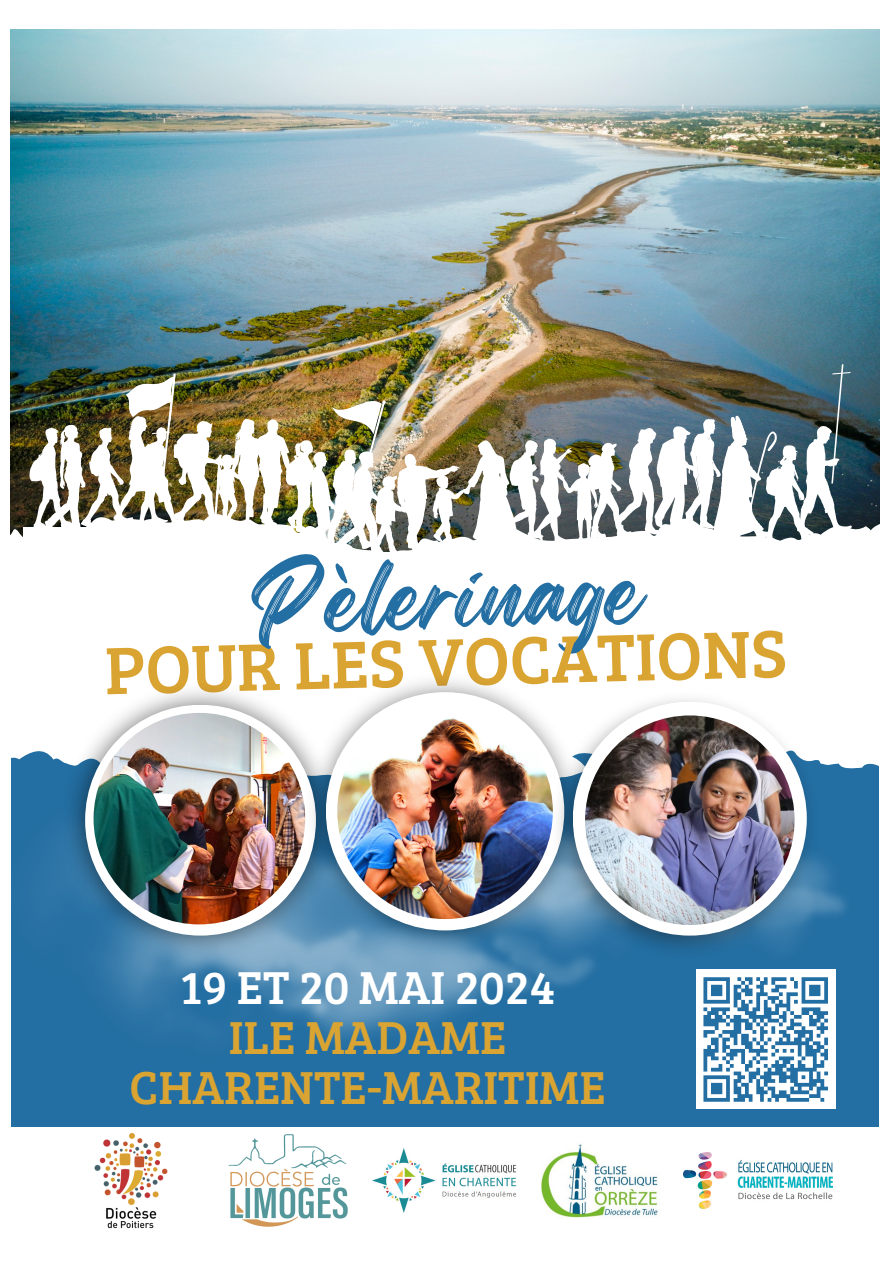
<style>
.page{position:relative;width:893px;height:1263px;background:#fff}
.page>*{position:absolute;margin:0;border:0;box-sizing:border-box;transform-origin:0 0}
.t1{font:88.35px "Regular Brush";color:#236ea2}
.t2{font:69.07px "Bree Serif";color:#daa433}
.t3{font:47.85px "Bree Serif";color:#daa433}
.t4{font:47.85px "Bree Serif";color:#fff}
</style>
<div class="page">
<img style="left:11px;top:30px;width:868px;height:475px">
<div style="left:11px;top:631px;width:867px;height:595px;background:#236ea2"></div>
<img style="left:43px;top:837px;width:803px;height:237px">
<svg style="left:10px;top:505px;width:870px;height:280px;fill:#fff"></svg>
<img style="left:64px;top:688px;width:273px;height:269px">
<div style="left:85px;top:705px;width:231px;height:230px;background:#fff;border-radius:50%"></div>
<img style="left:307px;top:688px;width:275px;height:261px">
<div style="left:326px;top:692px;width:238px;height:238px;background:#fff;border-radius:50%"></div>
<img style="left:337px;top:703px;width:216px;height:216px;border-radius:50%">
<img style="left:553px;top:693px;width:265px;height:265px">
<div style="left:573px;top:702px;width:234px;height:233px;background:#fff;border-radius:50%"></div>
<img style="left:585px;top:715px;width:209px;height:210px;border-radius:50%">
<img style="left:94px;top:713px;width:211px;height:211px;border-radius:50%">
<div style="left:11px;top:1127px;width:868px;height:106px;background:#fff"></div>
<img style="left:94px;top:1132px;width:73px;height:97px">
<img style="left:228px;top:1134px;width:119px;height:92px">
<img style="left:372px;top:1148px;width:145px;height:65px">
<img style="left:541px;top:1144px;width:120px;height:74px">
<img style="left:683px;top:1152px;width:149px;height:56px">
<div style="left:24px;top:527px;width:72px;height:34px;background:#fff"></div>
<div style="left:696px;top:970px;width:139px;height:139px;background:#fff"></div>
<svg style="left:703px;top:977px;width:125px;height:125px"></svg>
<img style="left:29px;top:363px;width:823px;height:325px">
<p class="t2" style="left:104px;top:619px;width:177px;rotate:-1deg">POUR</p>
<p class="t1" style="left:327px;top:527px;width:317px;rotate:-1deg">èlerinage</p>
<p class="t2" style="left:293px;top:613px;width:495px;rotate:-1deg">LES VOCATIONS</p>
<p class="t4" style="left:180px;top:952px;width:376px">19 ET 20 MAI 2024</p>
<p class="t3" style="left:229px;top:1002px;width:279px">ILE MADAME</p>
<p class="t3" style="left:130px;top:1052px;width:477px">CHARENTE-MARITIME</p>
</div>
